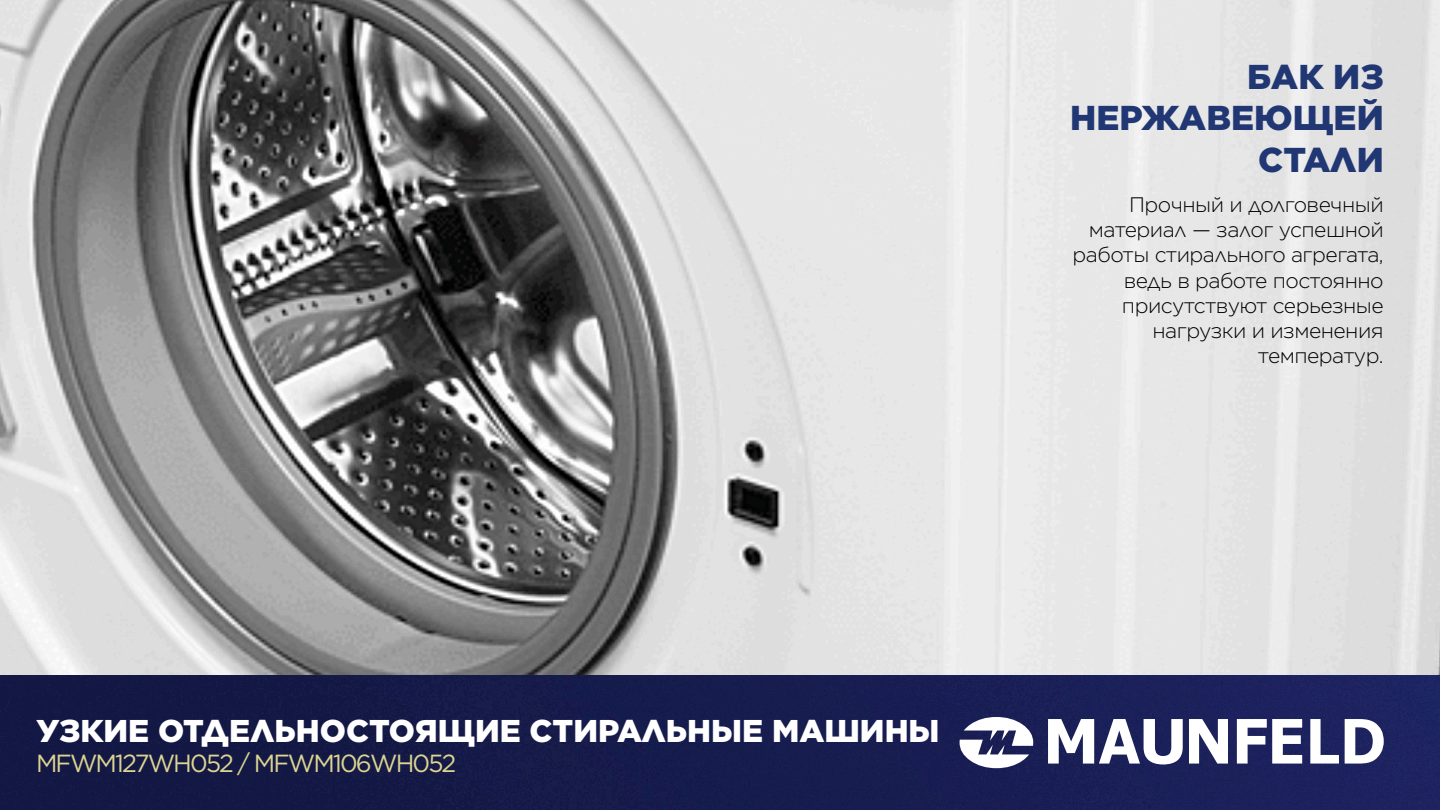
<style>
.page{position:relative;width:1440px;height:810px;background:#fff}
.page>*{position:absolute;margin:0;border:0;box-sizing:border-box;transform-origin:0 0}
.t1{font:900 34.5px/41.4px "Gotham";color:#213773;text-align:right}
.t2{font:900 31.5px "Gotham";color:#fff}
.t3{font:24.75px "Gotham";letter-spacing:-.075em;color:#dbd492}
.t4{font:300 21px/25.2px "Gotham";letter-spacing:-.025em;color:#000;text-align:right}
</style>
<div class="page">
<img style="left:0;top:0;width:1440px;height:810px">
<svg style="left:960px;top:717px;width:424px;height:51px"></svg>
<p class="t1" style="left:1070px;top:56px;width:315px">БАК ИЗ<br>НЕРЖАВЕЮЩЕЙ<br>СТАЛИ</p>
<p class="t4" style="left:1073px;top:192px;width:313px">Прочный и долговечный материал — залог успешной работы стирального агрегата, ведь в работе постоянно присутствуют серьезные нагрузки и изменения температур.</p>
<p class="t2" style="left:36px;top:709px;width:905px">УЗКИЕ ОТДЕЛЬНОСТОЯЩИЕ СТИРАЛЬНЫЕ МАШИНЫ</p>
<p class="t3" style="left:36px;top:747px;width:422px">MFWM127WH052 / MFWM106WH052</p>
</div>
